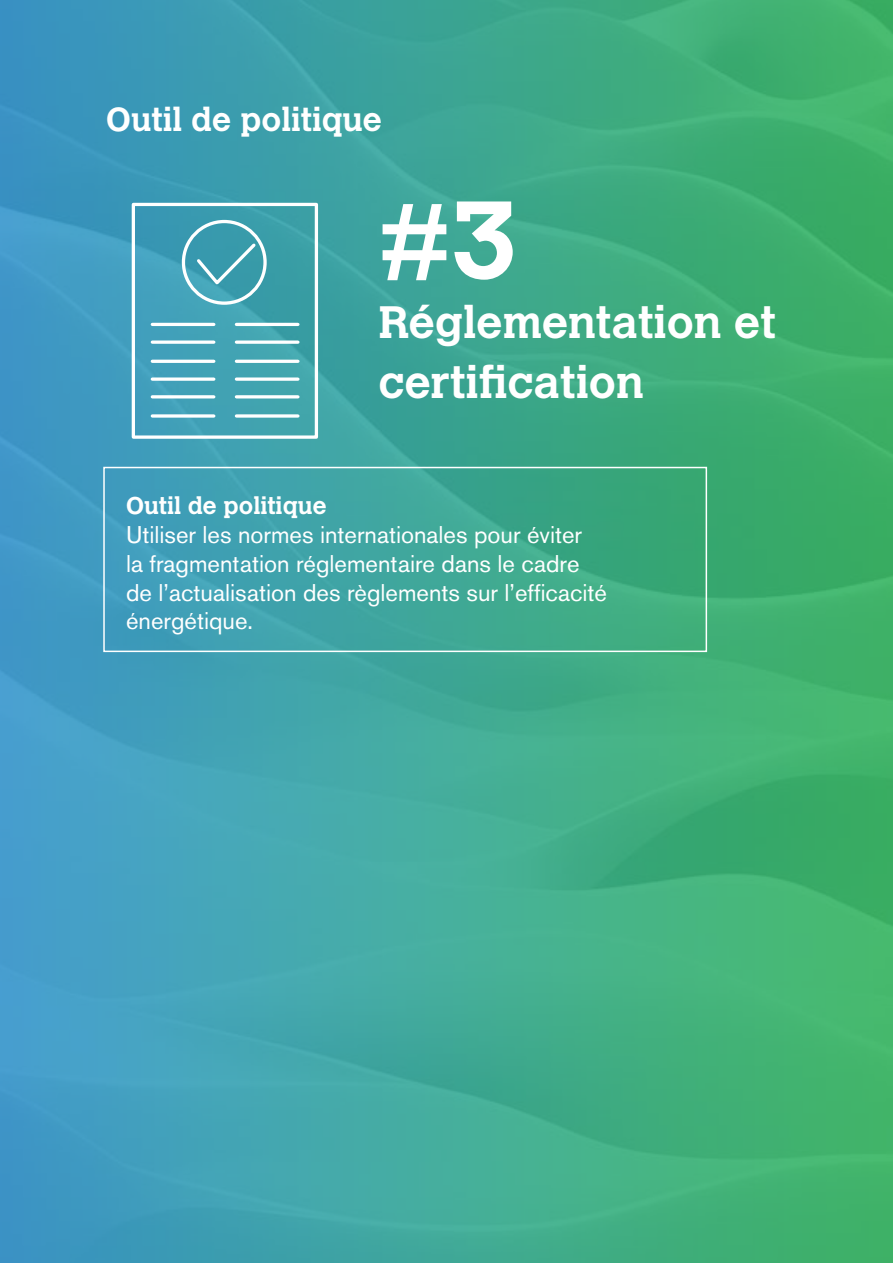
<style>
.page{position:relative;width:893px;height:1263px;background:#fff}
.page>*{position:absolute;margin:0;border:0;box-sizing:border-box;transform-origin:0 0}
.t1{font:700 108px "Calvert MT Std";color:#fff}
.t2{font:700 45px/60px "Calvert MT Std";color:#fff}
.t3{font:700 33px "Calvert MT Std";color:#fff}
.t4{font:24px/28.8px "Akzidenz Grotesk BE";color:#fff}
.t5{font:700 24px "Calvert MT Std";color:#fff}
</style>
<div class="page">
<div style="left:0;top:0;width:893px;height:1263px;background:linear-gradient(to right,#429bcd,#3fb463)"></div>
<div style="left:132px;top:203px;width:186px;height:236px;border:3px solid #fff"></div>
<hr style="left:236px;top:323px;width:62px;height:3px;background:#fff">
<svg style="left:236px;top:340px;width:62px;height:4px"></svg>
<hr style="left:236px;top:360px;width:62px;height:3px;background:#fff">
<svg style="left:236px;top:377px;width:62px;height:4px"></svg>
<hr style="left:236px;top:395px;width:62px;height:3px;background:#fff">
<svg style="left:236px;top:414px;width:62px;height:4px"></svg>
<hr style="left:152px;top:323px;width:62px;height:3px;background:#fff">
<svg style="left:152px;top:340px;width:62px;height:4px"></svg>
<hr style="left:152px;top:360px;width:62px;height:3px;background:#fff">
<svg style="left:152px;top:377px;width:62px;height:4px"></svg>
<hr style="left:152px;top:395px;width:62px;height:3px;background:#fff">
<svg style="left:152px;top:414px;width:62px;height:4px"></svg>
<div style="left:182px;top:220px;width:85px;height:85px;border:3px solid #fff;border-radius:50%"></div>
<svg style="left:194px;top:241px;width:65px;height:47px;background:#4ba4b4"></svg>
<div style="left:103px;top:467px;width:604px;height:185px;border:2px solid #fff"></div>
<h3 class="t3" style="left:106px;top:98px;width:277px">Outil de politique</h3>
<h1 class="t1" style="left:378px;top:172px;width:140px">#3</h1>
<h2 class="t2" style="left:378px;top:291px;width:399px">Réglementation et certification</h2>
<p class="t5" style="left:126px;top:490px;width:202px">Outil de politique</p>
<p class="t4" style="left:126px;top:520px;width:483px">Utiliser les normes internationales pour éviter<br>la fragmentation réglementaire dans le cadre de l’actualisation des règlements sur l’efficacité énergétique.</p>
</div>
